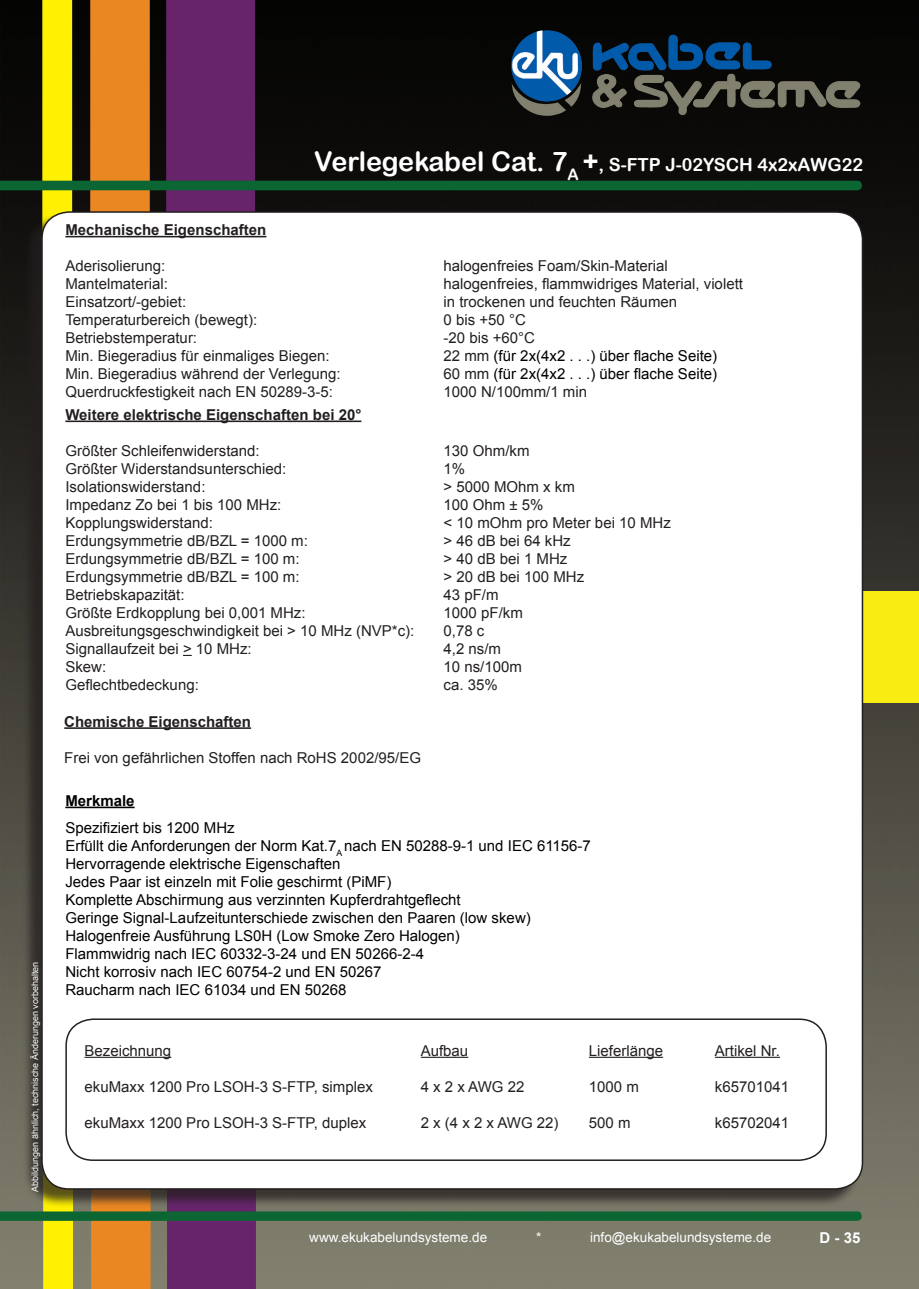
<style>
.page{position:relative;width:919px;height:1289px;background:#fff}
.page>*{position:absolute;margin:0;border:0;box-sizing:border-box;transform-origin:0 0}
.t1{font:18px "Arial Rounded MT Bold";color:#fff}
.t2{font:15px "Arial";color:#231f20}
.Überschrift1{font:15px "Arial";color:#000}
.t3{font:700 15px "Arial";color:#231f20}
.Überschrift1-2{font:700 15px "Arial";color:#000}
.t4{font:700 15px "Arial";color:#fff}
.t5{font:13.5px "Arial";color:#fff}
.t6{font:9px "Arial";color:#fff}
.s1{font-size:27px}
.s2{color:#231f20}
</style>
<div class="page">
<img style="left:0;top:0;width:918px;height:1288px">
<svg style="left:0;top:0;width:861px;height:256px;background:#2e271e"></svg>
<svg style="left:0;top:1161px;width:861px;height:127px;background:#79765d"></svg>
<div style="left:843px;top:591px;width:75px;height:111px;background:#f9ec13"></div>
<div style="left:22px;top:213px;width:839px;height:995px;background:#231f20;opacity:.75"></div>
<div style="left:42px;top:212px;width:820px;height:976px;background:#fff;border-radius:27px"></div>
<hr style="left:65px;top:806px;width:70px;height:2px;background:#000">
<hr style="left:65px;top:420px;width:296px;height:2px;background:#231f20">
<hr style="left:65px;top:236px;width:201px;height:1px;background:#231f20">
<div style="left:65px;top:1018px;width:761px;height:142px;border:2px solid #231f20;border-radius:27px"></div>
<hr style="left:85px;top:1056px;width:86px;height:1px;background:#231f20">
<hr style="left:421px;top:1056px;width:47px;height:1px;background:#231f20">
<hr style="left:589px;top:1056px;width:74px;height:1px;background:#231f20">
<hr style="left:715px;top:1056px;width:65px;height:1px;background:#231f20">
<hr style="left:64px;top:727px;width:187px;height:2px;background:#231f20">
<p class="t6" style="left:29px;top:1191px;width:232px;rotate:-90deg">Abbildungen ähnlich, technische Änderungen vorbehalten</p>
<p class="t1" style="left:314px;top:154px;width:550px"><span class="s1">Verlegekabel Cat. 7</span><sub>A</sub> <span class="s1">+</span>, S-FTP J-02YSCH 4x2xAWG22</p>
<p class="t3" style="left:65px;top:220px;width:202px">Mechanische Eigenschaften</p>
<p class="t2" style="left:65px;top:256px;width:102px">Aderisolierung:</p>
<p class="t2" style="left:443px;top:256px;width:226px">halogenfreies Foam/Skin-Material</p>
<p class="t2" style="left:65px;top:274px;width:104px">Mantelmaterial:</p>
<p class="t2" style="left:443px;top:274px;width:301px">halogenfreies, flammwidriges Material, violett</p>
<p class="t2" style="left:65px;top:292px;width:122px">Einsatzort/-gebiet:</p>
<p class="t2" style="left:443px;top:292px;width:235px">in trockenen und feuchten Räumen</p>
<p class="t2" style="left:65px;top:310px;width:193px">Temperaturbereich (bewegt):</p>
<p class="t2" style="left:443px;top:310px;width:84px">0 bis +50 °C</p>
<p class="t2" style="left:65px;top:328px;width:133px">Betriebstemperatur:</p>
<p class="t2" style="left:443px;top:328px;width:93px">-20 bis +60°C</p>
<p class="t2" style="left:65px;top:346px;width:266px">Min. Biegeradius für einmaliges Biegen:</p>
<p class="Überschrift1" style="left:443px;top:346px;width:275px"><span class="s2">22 mm</span> (für 2x(4x2 . . .) über flache Seite)</p>
<p class="t2" style="left:65px;top:364px;width:277px">Min. Biegeradius während der Verlegung:</p>
<p class="Überschrift1" style="left:443px;top:364px;width:275px"><span class="s2">60 mm</span> (für 2x(4x2 . . .) über flache Seite)</p>
<p class="t2" style="left:65px;top:382px;width:269px">Querdruckfestigkeit nach EN 50289-3-5:</p>
<p class="t2" style="left:443px;top:382px;width:145px">1000 N/100mm/1 min</p>
<p class="t3" style="left:65px;top:404px;width:297px">Weitere elektrische Eigenschaften bei 20°</p>
<p class="t2" style="left:65px;top:440px;width:196px">Größter Schleifenwiderstand:</p>
<p class="t2" style="left:443px;top:440px;width:87px">130 Ohm/km</p>
<p class="t2" style="left:65px;top:458px;width:222px">Größter Widerstandsunterschied:</p>
<p class="t2" style="left:443px;top:458px;width:23px">1%</p>
<p class="t2" style="left:65px;top:476px;width:142px">Isolationswiderstand:</p>
<p class="t2" style="left:443px;top:476px;width:133px">&gt; 5000 MOhm x km</p>
<p class="t2" style="left:65px;top:494px;width:217px">Impedanz Zo bei 1 bis 100 MHz:</p>
<p class="t2" style="left:443px;top:494px;width:101px">100 Ohm ± 5%</p>
<p class="t2" style="left:65px;top:512px;width:149px">Kopplungswiderstand:</p>
<p class="t2" style="left:443px;top:512px;width:229px">&lt; 10 mOhm pro Meter bei 10 MHz</p>
<p class="t2" style="left:65px;top:530px;width:244px">Erdungsymmetrie dB/BZL = 1000 m:</p>
<p class="t2" style="left:443px;top:530px;width:129px">&gt; 46 dB bei 64 kHz</p>
<p class="t2" style="left:65px;top:548px;width:236px">Erdungsymmetrie dB/BZL = 100 m:</p>
<p class="t2" style="left:443px;top:548px;width:125px">&gt; 40 dB bei 1 MHz</p>
<p class="t2" style="left:65px;top:566px;width:236px">Erdungsymmetrie dB/BZL = 100 m:</p>
<p class="t2" style="left:443px;top:566px;width:142px">&gt; 20 dB bei 100 MHz</p>
<p class="t2" style="left:65px;top:584px;width:121px">Betriebskapazität:</p>
<p class="t2" style="left:443px;top:584px;width:57px">43 pF/m</p>
<p class="t2" style="left:65px;top:602px;width:242px">Größte Erdkopplung bei 0,001 MHz:</p>
<p class="t2" style="left:443px;top:602px;width:81px">1000 pF/km</p>
<p class="t2" style="left:65px;top:620px;width:350px">Ausbreitungsgeschwindigkeit bei &gt; 10 MHz (NVP*c):</p>
<p class="t2" style="left:443px;top:620px;width:42px">0,78 c</p>
<p class="t2" style="left:65px;top:638px;width:188px">Signallaufzeit bei &gt; 10 MHz:</p>
<p class="t2" style="left:443px;top:638px;width:59px">4,2 ns/m</p>
<p class="t2" style="left:65px;top:656px;width:42px">Skew:</p>
<p class="t2" style="left:443px;top:656px;width:80px">10 ns/100m</p>
<p class="t2" style="left:65px;top:674px;width:135px">Geflechtbedeckung:</p>
<p class="t2" style="left:443px;top:674px;width:56px">ca. 35%</p>
<p class="t3" style="left:64px;top:711px;width:188px">Chemische Eigenschaften</p>
<p class="t2" style="left:64px;top:747px;width:358px">Frei von gefährlichen Stoffen nach RoHS 2002/95/EG</p>
<p class="Überschrift1-2" style="left:65px;top:790px;width:71px">Merkmale</p>
<p class="Überschrift1" style="left:65px;top:817px;width:171px">Spezifiziert bis 1200 MHz</p>
<p class="Überschrift1" style="left:65px;top:835px;width:527px">Erfüllt die Anforderungen der Norm Kat.7<sub>A</sub> nach EN 50288-9-1 und IEC 61156-7</p>
<p class="Überschrift1" style="left:65px;top:853px;width:277px">Hervorragende elektrische Eigenschaften</p>
<p class="Überschrift1" style="left:65px;top:871px;width:327px">Jedes Paar ist einzeln mit Folie geschirmt (PiMF)</p>
<p class="Überschrift1" style="left:65px;top:889px;width:397px">Komplette Abschirmung aus verzinnten Kupferdrahtgeflecht</p>
<p class="Überschrift1" style="left:65px;top:907px;width:467px">Geringe Signal-Laufzeitunterschiede zwischen den Paaren (low skew)</p>
<p class="Überschrift1" style="left:65px;top:925px;width:396px">Halogenfreie Ausführung LS0H (Low Smoke Zero Halogen)</p>
<p class="Überschrift1" style="left:65px;top:943px;width:360px">Flammwidrig nach IEC 60332-3-24 und EN 50266-2-4</p>
<p class="Überschrift1" style="left:65px;top:961px;width:317px">Nicht korrosiv nach IEC 60754-2 und EN 50267</p>
<p class="Überschrift1" style="left:65px;top:979px;width:282px">Raucharm nach IEC 61034 und EN 50268</p>
<p class="t2" style="left:85px;top:1040px;width:88px">Bezeichnung</p>
<p class="t2" style="left:421px;top:1040px;width:49px">Aufbau</p>
<p class="t2" style="left:589px;top:1040px;width:76px">Lieferlänge</p>
<p class="t2" style="left:715px;top:1040px;width:67px">Artikel Nr.</p>
<p class="t2" style="left:85px;top:1076px;width:290px">ekuMaxx 1200 Pro LSOH-3 S-FTP, simplex</p>
<p class="t2" style="left:421px;top:1076px;width:105px">4 x 2 x AWG 22</p>
<p class="t2" style="left:589px;top:1076px;width:52px">1000 m</p>
<p class="t2" style="left:715px;top:1076px;width:76px">k65701041</p>
<p class="t2" style="left:85px;top:1112px;width:283px">ekuMaxx 1200 Pro LSOH-3 S-FTP, duplex</p>
<p class="t2" style="left:421px;top:1112px;width:139px">2 x (4 x 2 x AWG 22)</p>
<p class="t2" style="left:589px;top:1112px;width:43px">500 m</p>
<p class="t2" style="left:715px;top:1112px;width:76px">k65702041</p>
<p class="t5" style="left:309px;top:1228px;width:179px">www.ekukabelundsysteme.de</p>
<p class="t5" style="left:536px;top:1228px;width:7px">*</p>
<p class="t5" style="left:590px;top:1228px;width:183px">info@ekukabelundsysteme.de</p>
<p class="t4" style="left:819px;top:1228px;width:42px">D - 35</p>
</div>
